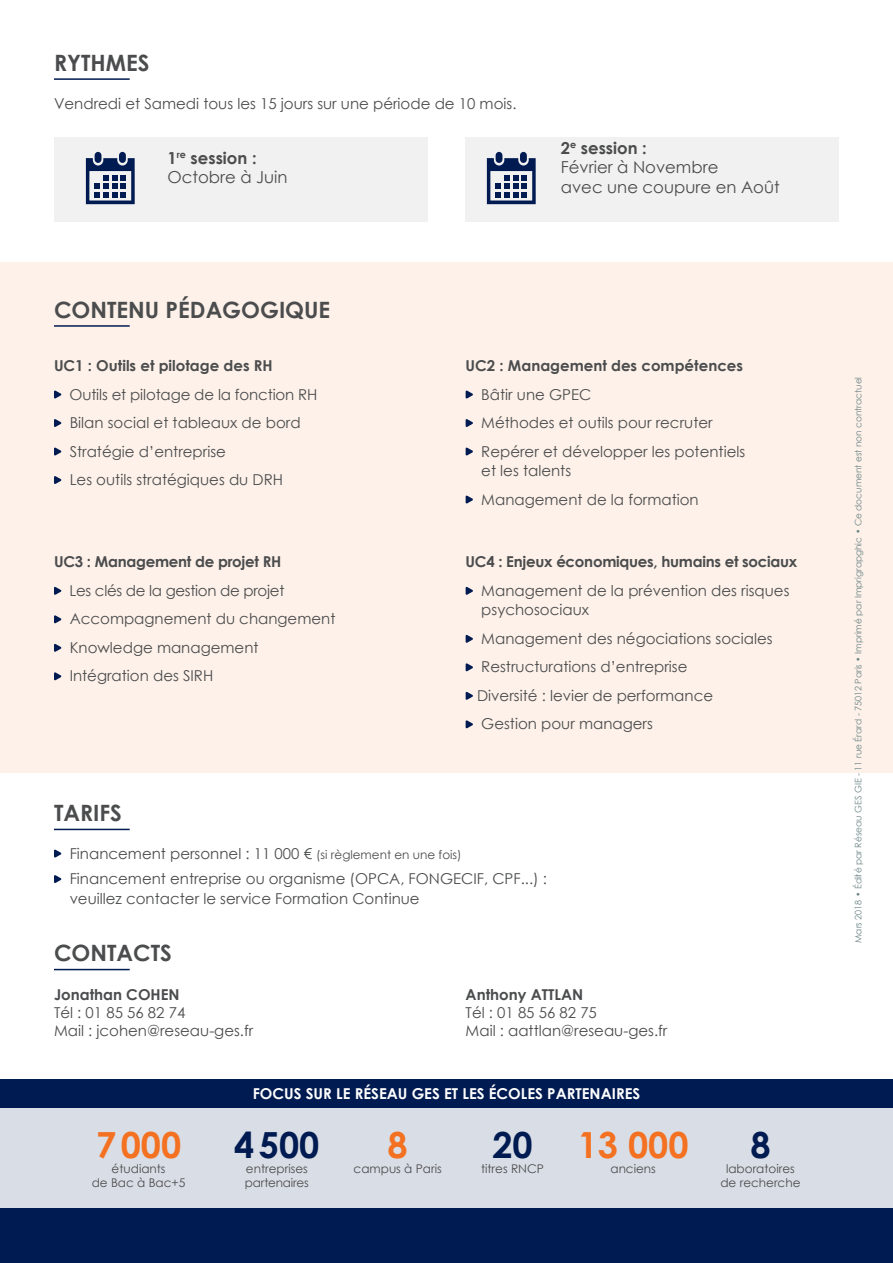
<style>
.page{position:relative;width:893px;height:1263px;background:#fff}
.page>*{position:absolute;margin:0;border:0;box-sizing:border-box;transform-origin:0 0}
.Nom_Etudiant_Parole{font:700 36px "Century Gothic";color:#f37121}
.Nom_Etudiant_Parole-2{font:700 36px "Century Gothic";color:#001b51}
.t1{font:700 22.5px "Century Gothic";color:#4b4c4d}
.t2{font:16.5px/19.8px "Century Gothic";color:#4b4c4d}
.t3{font:700 16.5px "Century Gothic";color:#4b4c4d}
.t4{font:15px/19.5px "Century Gothic";color:#4b4c4d}
.t5{font:700 15px/28.5px "Century Gothic";letter-spacing:-.02em;color:#4b4c4d;text-align:center}
.t6{font:700 15px/28.5px "Century Gothic";color:#4b4c4d}
.t7{font:15px/28.5px "Century Gothic";letter-spacing:-.02em;color:#4b4c4d;text-align:right}
.H3_Blanc_Cap{font:700 15px "Century Gothic";color:#fff}
.TEXTE_COURANT{font:12px/14.4px "Century Gothic";color:#4b4c4d}
.t8{font:9px "Century Gothic";color:#6c8486}
.s1{font-weight:700}
.s2{font-weight:400}
.s3{font-size:12px}
</style>
<div class="page">
<div style="left:54px;top:137px;width:373px;height:84px;background:#f2f1f1"></div>
<div style="left:466px;top:137px;width:373px;height:84px;background:#f2f1f1"></div>
<div style="left:0;top:263px;width:893px;height:510px;background:#fdf1e9"></div>
<div style="left:0;top:1108px;width:893px;height:101px;background:#d9dde5"></div>
<div style="left:0;top:1079px;width:893px;height:29px;background:#001b51"></div>
<div style="left:0;top:1209px;width:893px;height:54px;background:#001b51"></div>
<hr style="left:54px;top:78px;width:76px;height:2px;background:#001b51">
<hr style="left:54px;top:969px;width:76px;height:1px;background:#001b51">
<hr style="left:54px;top:325px;width:76px;height:2px;background:#001b51">
<div style="left:119px;top:152px;width:7px;height:11px;background:#001b51;border-radius:4px"></div>
<div style="left:95px;top:152px;width:6px;height:11px;background:#001b51;border-radius:4px"></div>
<svg style="left:86px;top:158px;width:49px;height:46px"></svg>
<div style="left:520px;top:152px;width:7px;height:11px;background:#001b51;border-radius:4px"></div>
<div style="left:496px;top:152px;width:6px;height:11px;background:#001b51;border-radius:4px"></div>
<svg style="left:487px;top:158px;width:49px;height:46px"></svg>
<svg style="left:54px;top:390px;width:8px;height:9px"></svg>
<svg style="left:54px;top:419px;width:8px;height:8px"></svg>
<svg style="left:54px;top:447px;width:8px;height:9px"></svg>
<svg style="left:54px;top:476px;width:8px;height:8px"></svg>
<svg style="left:54px;top:586px;width:8px;height:9px"></svg>
<svg style="left:54px;top:615px;width:8px;height:9px"></svg>
<svg style="left:54px;top:643px;width:8px;height:9px"></svg>
<svg style="left:54px;top:672px;width:8px;height:9px"></svg>
<svg style="left:466px;top:390px;width:7px;height:9px"></svg>
<svg style="left:466px;top:419px;width:7px;height:8px"></svg>
<svg style="left:466px;top:447px;width:7px;height:9px"></svg>
<svg style="left:466px;top:495px;width:7px;height:9px"></svg>
<svg style="left:466px;top:586px;width:7px;height:9px"></svg>
<svg style="left:466px;top:634px;width:7px;height:9px"></svg>
<svg style="left:466px;top:663px;width:7px;height:9px"></svg>
<svg style="left:466px;top:691px;width:7px;height:9px"></svg>
<svg style="left:466px;top:720px;width:7px;height:9px"></svg>
<svg style="left:54px;top:849px;width:8px;height:9px"></svg>
<svg style="left:54px;top:875px;width:8px;height:8px"></svg>
<hr style="left:54px;top:829px;width:76px;height:1px;background:#001b51">
<p class="t1" style="left:54px;top:46px;width:97px">RYTHMES</p>
<p class="t4" style="left:54px;top:93px;width:464px">Vendredi et Samedi tous les 15 jours sur une période de 10 mois.</p>
<p class="t3" style="left:168px;top:145px;width:91px">1<sup>re</sup> session :</p>
<p class="t2" style="left:168px;top:167px;width:122px">Octobre à Juin</p>
<p class="t1" style="left:54px;top:292px;width:278px">CONTENU PÉDAGOGIQUE</p>
<p class="t3" style="left:561px;top:135px;width:88px">2<sup>e</sup> session :</p>
<p class="t2" style="left:561px;top:157px;width:220px">Février à Novembre<br>avec une coupure en Août</p>
<p class="t4" style="left:70px;top:351px;width:249px;line-height:28.5px;text-indent:-16px"><span class="s1">UC1 : Outils et pilotage des RH<br></span>Outils et pilotage de la fonction RH</p>
<p class="t4" style="left:70px;top:413px;width:232px">Bilan social et tableaux de bord</p>
<p class="t4" style="left:70px;top:441px;width:158px">Stratégie d’entreprise</p>
<p class="t4" style="left:70px;top:470px;width:215px">Les outils stratégiques du DRH</p>
<p class="t7" style="left:54px;top:547px;width:232px"><span class="s1">UC3 : Management de projet RH<br></span>Les clés de la gestion de projet</p>
<p class="t4" style="left:70px;top:609px;width:267px">Accompagnement du changement</p>
<p class="t4" style="left:70px;top:637px;width:190px">Knowledge management</p>
<p class="t4" style="left:70px;top:666px;width:145px">Intégration des SIRH</p>
<p class="t6" style="left:481px;top:351px;width:263px;text-indent:-16px">UC2 : Management des compétences<br><span class="s2">Bâtir une GPEC</span></p>
<p class="t4" style="left:481px;top:413px;width:233px">Méthodes et outils pour recruter</p>
<p class="t4" style="left:481px;top:441px;width:265px">Repérer et développer les potentiels et les talents</p>
<p class="t4" style="left:481px;top:489px;width:219px">Management de la formation</p>
<p class="t5" style="left:466px;top:547px;width:333px">UC4 : Enjeux économiques, humains et sociaux<br><span class="s2">Management de la prévention des risques</span></p>
<p class="t4" style="left:481px;top:600px;width:109px">psychosociaux</p>
<p class="t4" style="left:481px;top:628px;width:293px">Management des négociations sociales</p>
<p class="t4" style="left:481px;top:657px;width:208px">Restructurations d’entreprise</p>
<p class="t4" style="left:477px;top:685px;width:237px">Diversité : levier de performance</p>
<p class="t4" style="left:481px;top:714px;width:173px">Gestion pour managers</p>
<p class="t1" style="left:54px;top:796px;width:69px">TARIFS</p>
<p class="t4" style="left:70px;top:843px;width:393px">Financement personnel : 11 000 € <span class="s3">(si règlement en une fois)</span></p>
<p class="t4" style="left:70px;top:869px;width:479px">Financement entreprise ou organisme (OPCA, FONGECIF, CPF...) : veuillez contacter le service Formation Continue</p>
<p class="t1" style="left:54px;top:936px;width:119px">CONTACTS</p>
<p class="t6" style="left:54px;top:979px;width:127px">Jonathan COHEN</p>
<p class="t4" style="left:54px;top:1002px;width:133px">Tél : 01 85 56 82 74</p>
<p class="t4" style="left:54px;top:1020px;width:201px">Mail : jcohen@reseau-ges.fr</p>
<p class="t6" style="left:466px;top:979px;width:119px">Anthony ATTLAN</p>
<p class="t4" style="left:466px;top:1002px;width:133px">Tél : 01 85 56 82 75</p>
<p class="t4" style="left:466px;top:1020px;width:203px">Mail : aattlan@reseau-ges.fr</p>
<p class="Nom_Etudiant_Parole" style="left:96px;top:1117px;width:87px">7000</p>
<p class="TEXTE_COURANT" style="left:112px;top:1161px;width:56px">étudiants</p>
<p class="TEXTE_COURANT" style="left:92px;top:1175px;width:95px">de Bac à Bac+5</p>
<p class="H3_Blanc_Cap" style="left:253px;top:1082px;width:389px">FOCUS SUR LE RÉSEAU GES ET LES ÉCOLES PARTENAIRES</p>
<p class="Nom_Etudiant_Parole-2" style="left:234px;top:1117px;width:87px">4500</p>
<p class="Nom_Etudiant_Parole" style="left:388px;top:1117px;width:22px">8</p>
<p class="Nom_Etudiant_Parole-2" style="left:492px;top:1117px;width:42px">20</p>
<p class="Nom_Etudiant_Parole" style="left:578px;top:1117px;width:112px">13 000</p>
<p class="Nom_Etudiant_Parole-2" style="left:750px;top:1117px;width:22px">8</p>
<p class="TEXTE_COURANT" style="left:245px;top:1161px;width:65px">entreprises partenaires</p>
<p class="TEXTE_COURANT" style="left:354px;top:1161px;width:90px">campus à Paris</p>
<p class="TEXTE_COURANT" style="left:481px;top:1161px;width:64px">titres RNCP</p>
<p class="TEXTE_COURANT" style="left:610px;top:1161px;width:47px">anciens</p>
<p class="TEXTE_COURANT" style="left:726px;top:1161px;width:70px">laboratoires</p>
<p class="TEXTE_COURANT" style="left:720px;top:1175px;width:82px">de recherche</p>
<p class="t8" style="left:852px;top:943px;width:568px;rotate:-90deg">Mars 2018 • Édité par Réseau GES GIE - 11 rue Érard - 75012 Paris • Imprimé par Imprigrapghic • Ce document est non contractuel</p>
</div>
